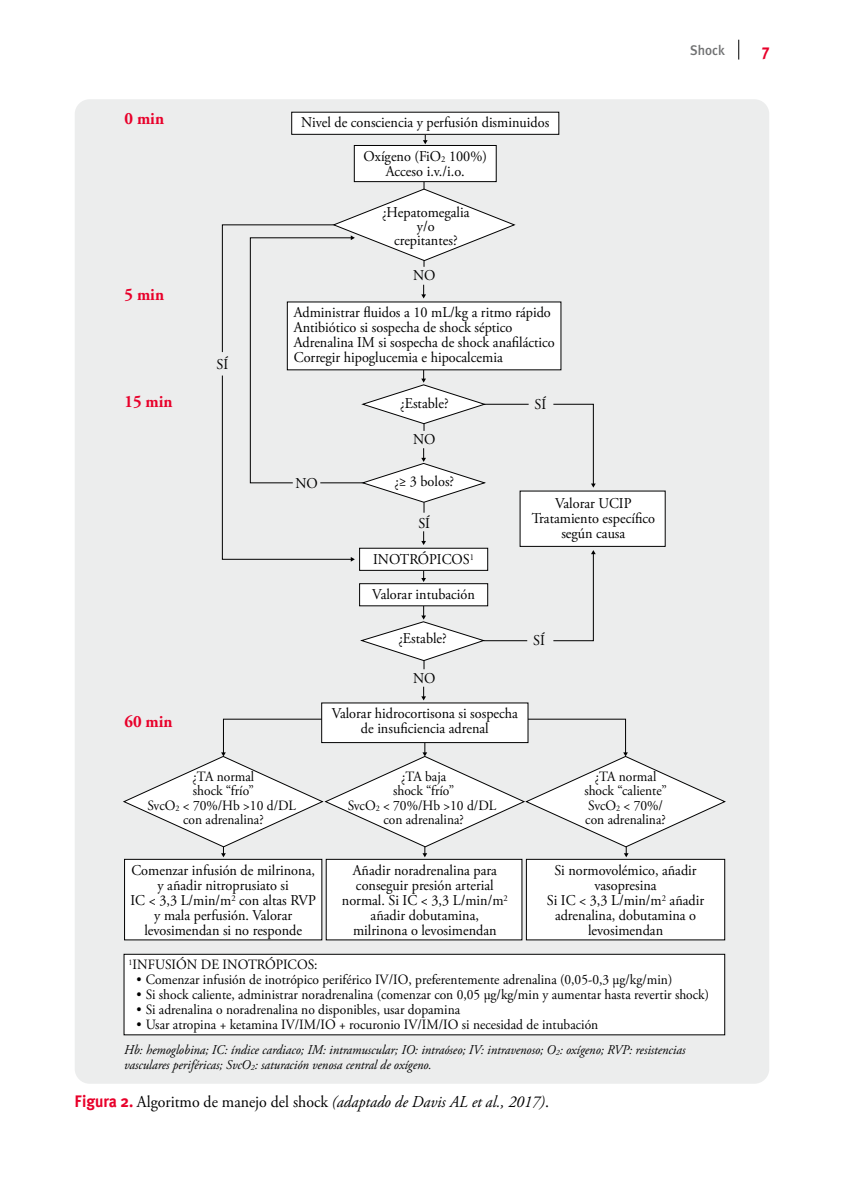
<style>
.page{position:relative;width:844px;height:1191px;background:#fff}
.page>*{position:absolute;margin:0;border:0;box-sizing:border-box;transform-origin:0 0}
.t1{font:700 17.32px "Adobe Garamond Pro";color:#e8002a;scale:.95 1}
.t2{font:italic 16.62px "Adobe Garamond Pro";color:#000;scale:.95 1}
.t3{font:700 16.62px "Meta Plus";color:#e8002a;scale:.95 1}
.t4{font:15.05px/15px "Adobe Garamond Pro";color:#000;text-align:center;scale:.95 1}
.t5{font:14.17px/14.2px "Adobe Garamond Pro";color:#000;text-align:center;scale:.95 1}
.t6{font:500 14px "Meta Plus";color:#707172;scale:.95 1}
.t7{font:italic 13.47px/15px "Adobe Garamond Pro";color:#000;scale:.95 1}
.s1{font-family:"Meta Plus";font-weight:700;font-style:normal;color:#e8002a}
.s2{font-style:normal}
</style>
<div class="page">
<svg style="left:738px;top:40px;width:1px;height:20px"></svg>
<div style="left:75px;top:99px;width:694px;height:984px;background:#eceded;border-radius:15px"></div>
<hr style="left:423px;top:182px;width:1px;height:85px;background:#000">
<svg style="left:421px;top:686px;width:5px;height:14px"></svg>
<svg style="left:361px;top:606px;width:124px;height:63px"></svg>
<div style="left:359px;top:583px;width:128px;height:23px;background:#fff"></div>
<div style="left:359px;top:583px;width:129px;height:23px;border:1px solid #000"></div>
<div style="left:520px;top:491px;width:145px;height:55px;background:#fff"></div>
<svg style="left:421px;top:570px;width:5px;height:12px"></svg>
<svg style="left:423px;top:135px;width:4px;height:9px"></svg>
<div style="left:291px;top:112px;width:267px;height:22px;background:#fff"></div>
<div style="left:291px;top:112px;width:268px;height:23px;border:1px solid #000"></div>
<div style="left:359px;top:548px;width:128px;height:22px;background:#fff"></div>
<div style="left:287px;top:302px;width:274px;height:68px;background:#fff"></div>
<div style="left:321px;top:703px;width:207px;height:39px;background:#fff"></div>
<div style="left:326px;top:859px;width:196px;height:81px;background:#fff"></div>
<div style="left:326px;top:859px;width:196px;height:81px;border:1px solid #000"></div>
<div style="left:354px;top:145px;width:142px;height:37px;background:#fff"></div>
<div style="left:354px;top:145px;width:142px;height:37px;border:1px solid #000"></div>
<div style="left:526px;top:859px;width:198px;height:81px;background:#fff"></div>
<div style="left:526px;top:859px;width:198px;height:81px;border:1px solid #000"></div>
<div style="left:124px;top:859px;width:198px;height:81px;background:#fff"></div>
<div style="left:124px;top:859px;width:198px;height:81px;border:1px solid #000"></div>
<div style="left:124px;top:954px;width:600px;height:80px;background:#fff"></div>
<div style="left:124px;top:954px;width:600px;height:81px;border:1px solid #000"></div>
<svg style="left:222px;top:189px;width:293px;height:372px"></svg>
<svg style="left:123px;top:718px;width:602px;height:139px"></svg>
<hr style="left:483px;top:640px;width:44px;height:1px;background:#000">
<svg style="left:553px;top:550px;width:42px;height:91px"></svg>
<svg style="left:553px;top:404px;width:42px;height:83px"></svg>
<hr style="left:484px;top:404px;width:44px;height:1px;background:#000">
<hr style="left:320px;top:482px;width:43px;height:1px;background:#000">
<p class="t1" style="left:124px;top:108px;width:43px">0 min</p>
<p class="t1" style="left:124px;top:284px;width:43px">5 min</p>
<p class="t1" style="left:124px;top:392px;width:52px">15 min</p>
<p class="t4" style="left:216px;top:357px;width:14px">SÍ</p>
<p class="t1" style="left:124px;top:711px;width:52px">60 min</p>
<p class="t4" style="left:301px;top:116px;width:262px">Nivel de consciencia y perfusión disminuidos</p>
<p class="t4" style="left:363px;top:149px;width:131px">Oxígeno (FiO<sub>2</sub> 100%)<br>Acceso i.v./i.o.</p>
<p class="t4" style="left:382px;top:205px;width:94px;line-height:14.2px">¿Hepatomegalia y/o<br>crepitantes?</p>
<p class="t4" style="left:413px;top:268px;width:25px">NO</p>
<p class="t4" style="left:294px;top:305px;width:276px;text-align:left">Administrar fluidos a 10 mL/kg a ritmo rápido Antibiótico si sospecha de shock séptico Adrenalina IM si sospecha de shock anafiláctico Corregir hipoglucemia e hipocalcemia</p>
<p class="t4" style="left:400px;top:396px;width:52px">¿Estable?</p>
<p class="t4" style="left:534px;top:397px;width:14px">SÍ</p>
<p class="t4" style="left:295px;top:476px;width:25px">NO</p>
<p class="t4" style="left:413px;top:432px;width:25px">NO</p>
<p class="t4" style="left:394px;top:474px;width:64px">¿≥ 3 bolos?</p>
<p class="t4" style="left:418px;top:516px;width:14px">SÍ</p>
<p class="t4" style="left:373px;top:552px;width:108px">INOTRÓPICOS<sup>1</sup></p>
<p class="t4" style="left:372px;top:587px;width:109px">Valorar intubación</p>
<p class="t4" style="left:398px;top:631px;width:52px">¿Estable?</p>
<p class="t4" style="left:413px;top:671px;width:25px">NO</p>
<p class="t4" style="left:331px;top:706px;width:197px">Valorar hidrocortisona si sospecha de insuficiencia adrenal</p>
<p class="t4" style="left:531px;top:496px;width:131px">Valorar UCIP<br>Tratamiento específico según causa</p>
<p class="t4" style="left:533px;top:633px;width:14px">SÍ</p>
<p class="t5" style="left:147px;top:770px;width:158px">¿TA normal<br>shock “frío”<br>SvcO<sub>2</sub> &lt; 70%/Hb &gt;10 d/DL con adrenalina?</p>
<p class="t5" style="left:347px;top:770px;width:158px">¿TA baja<br>shock “frío”<br>SvcO<sub>2</sub> &lt; 70%/Hb &gt;10 d/DL con adrenalina?</p>
<p class="t5" style="left:584px;top:770px;width:88px">¿TA normal shock “caliente”<br>SvcO<sub>2</sub> &lt; 70%/ con adrenalina?</p>
<p class="t6" style="left:690px;top:42px;width:38px">Shock</p>
<p class="t3" style="left:762px;top:40px;width:9px">7</p>
<p class="t4" style="left:546px;top:863px;width:167px">Si normovolémico, añadir vasopresina<br>Si IC &lt; 3,3 L/min/m<sup>2</sup> añadir adrenalina, dobutamina o levosimendan</p>
<p class="t4" style="left:130px;top:863px;width:197px">Comenzar infusión de milrinona, y añadir nitroprusiato si<br>IC &lt; 3,3 L/min/m<sup>2</sup> con altas RVP y mala perfusión. Valorar levosimendan si no responde</p>
<p class="t5" style="left:129px;top:957px;width:200px"><sup>1</sup>INFUSIÓN DE INOTRÓPICOS:</p>
<p class="t5" style="left:136px;top:972px;width:565px">• Comenzar infusión de inotrópico periférico IV/IO, preferentemente adrenalina (0,05-0,3 µg/kg/min)</p>
<p class="t5" style="left:136px;top:987px;width:604px">• Si shock caliente, administrar noradrenalina (comenzar con 0,05 µg/kg/min y aumentar hasta revertir shock)</p>
<p class="t5" style="left:136px;top:1002px;width:342px">• Si adrenalina o noradrenalina no disponibles, usar dopamina</p>
<p class="t5" style="left:136px;top:1017px;width:487px">• Usar atropina + ketamina IV/IM/IO + rocuronio IV/IM/IO si necesidad de intubación</p>
<p class="t4" style="left:342px;top:863px;width:176px">Añadir noradrenalina para conseguir presión arterial normal. Si IC &lt; 3,3 L/min/m<sup>2 </sup>añadir dobutamina, milrinona o levosimendan</p>
<p class="t7" style="left:124px;top:1042px;width:592px">Hb: hemoglobina; IC: índice cardiaco; IM: intramuscular; IO: intraóseo; IV: intravenoso; O<sub>2</sub>: oxígeno; RVP: resistencias vasculares periféricas; SvcO<sub>2</sub>: saturación venosa central de oxígeno.</p>
<p class="t2" style="left:74px;top:1092px;width:501px"><span class="s1">Figura 2.</span> <span class="s2">Algoritmo de manejo del shock</span> (adaptado de Davis AL et al., 2017)<span class="s2">.</span></p>
</div>
